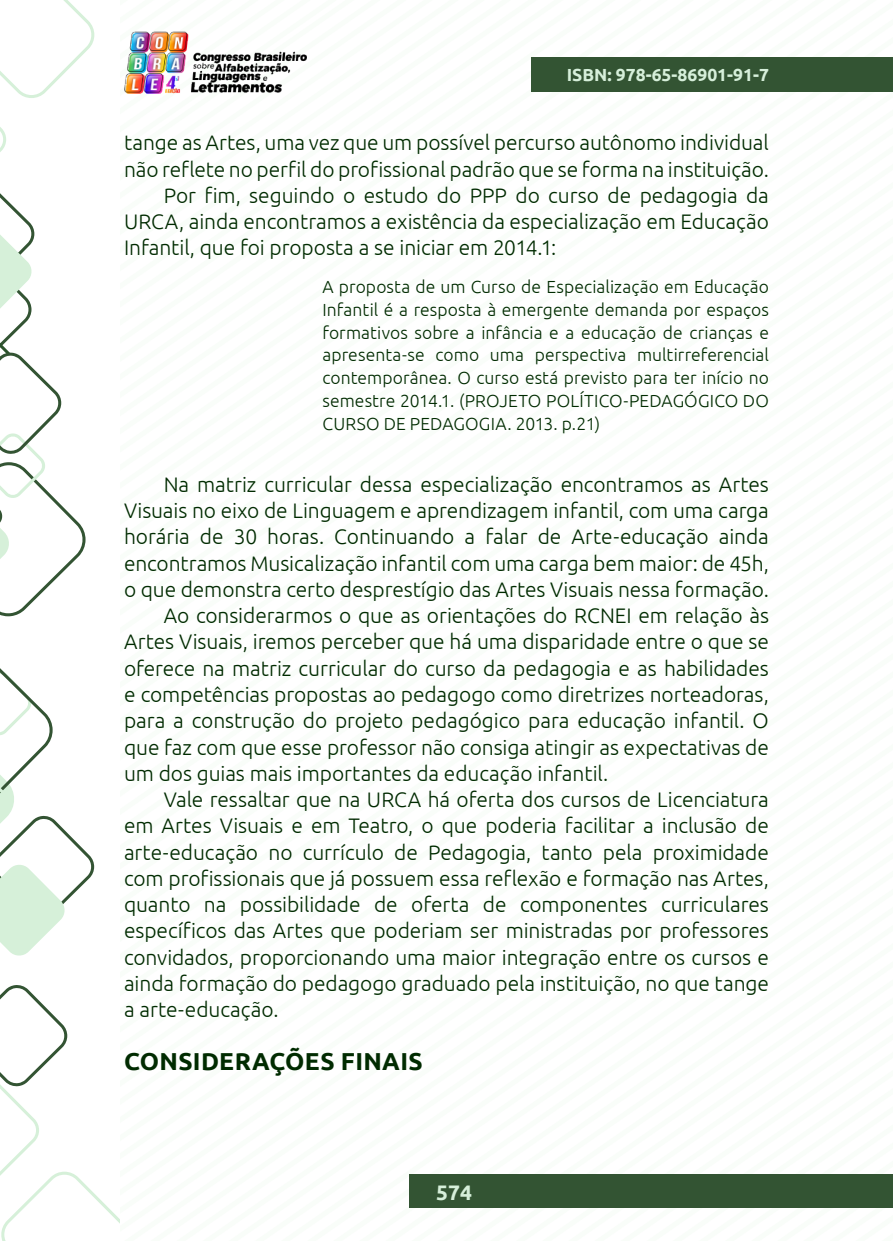
<style>
.page{position:relative;width:893px;height:1241px;background:#fff}
.page>*{position:absolute;margin:0;border:0;box-sizing:border-box;transform-origin:0 0}
._9_SUBTÍTULO{font:700 24.5px "Ubuntu";letter-spacing:.015em;color:#002b00}
._8_CORPO{font:300 21px/26.2px "Ubuntu";letter-spacing:-.005em;color:#002b00;text-align:justify}
.t1{font:700 21px "Ubuntu";color:#d6efda}
._12_CITACAO{font:300 17.5px/22.8px "Ubuntu";letter-spacing:.01em;color:#002b00;text-align:justify}
.t2{font:700 17.5px "Ubuntu";color:#d6efda}
</style>
<div class="page">
<img style="left:124px;top:31px;width:182px;height:62px">
<div style="left:532px;top:57px;width:361px;height:35px;background:#335433"></div>
<div style="left:410px;top:1174px;width:483px;height:33px;background:#335433"></div>
<svg style="left:0;top:985px;width:119px;height:255px"></svg>
<svg style="left:0;top:0;width:94px;height:616px"></svg>
<svg style="left:0;top:668px;width:94px;height:288px"></svg>
<p class="t2" style="left:567px;top:64px;width:204px">ISBN: 978-65-86901-91-7</p>
<p class="_8_CORPO" style="left:124px;top:129px;width:646px">tange as Artes, uma vez que um possível percurso autônomo individual não reflete no perfil do profissional padrão que se forma na instituição.</p>
<p class="_8_CORPO" style="left:124px;top:182px;width:646px;text-indent:40px">Por fim, seguindo o estudo do PPP do curso de pedagogia da URCA, ainda encontramos a existência da especialização em Educação Infantil, que foi proposta a se iniciar em 2014.1:</p>
<p class="_12_CITACAO" style="left:322px;top:275px;width:448px">A proposta de um Curso de Especialização em Educação Infantil é a resposta à emergente demanda por espaços formativos sobre a infância e a educação de crianças e apresenta-se como uma perspectiva multirreferencial contemporânea. O curso está previsto para ter início no semestre 2014.1. (PROJETO POLÍTICO-PEDAGÓGICO DO CURSO DE PEDAGOGIA. 2013. p.21)</p>
<p class="_8_CORPO" style="left:124px;top:470px;width:646px;text-indent:40px">Na matriz curricular dessa especialização encontramos as Artes Visuais no eixo de Linguagem e aprendizagem infantil, com uma carga horária de 30 horas. Continuando a falar de Arte-educação ainda encontramos Musicalização infantil com uma carga bem maior: de 45h, o que demonstra certo desprestígio das Artes Visuais nessa formação.</p>
<p class="_8_CORPO" style="left:124px;top:602px;width:646px;text-indent:40px">Ao considerarmos o que as orientações do RCNEI em relação às Artes Visuais, iremos perceber que há uma disparidade entre o que se oferece na matriz curricular do curso da pedagogia e as habilidades e competências propostas ao pedagogo como diretrizes norteadoras, para a construção do projeto pedagógico para educação infantil. O que faz com que esse professor não consiga atingir as expectativas de um dos guias mais importantes da educação infantil.</p>
<p class="_8_CORPO" style="left:124px;top:785px;width:646px;text-indent:40px">Vale ressaltar que na URCA há oferta dos cursos de Licenciatura em Artes Visuais e em Teatro, o que poderia facilitar a inclusão de arte-educação no currículo de Pedagogia, tanto pela proximidade com profissionais que já possuem essa reflexão e formação nas Artes, quanto na possibilidade de oferta de componentes curriculares específicos das Artes que poderiam ser ministradas por professores convidados, proporcionando uma maior integração entre os cursos e ainda formação do pedagogo graduado pela instituição, no que tange a arte-educação.</p>
<p class="_9_SUBTÍTULO" style="left:124px;top:1045px;width:300px">CONSIDERAÇÕES FINAIS</p>
<p class="t1" style="left:436px;top:1178px;width:37px">574</p>
</div>
